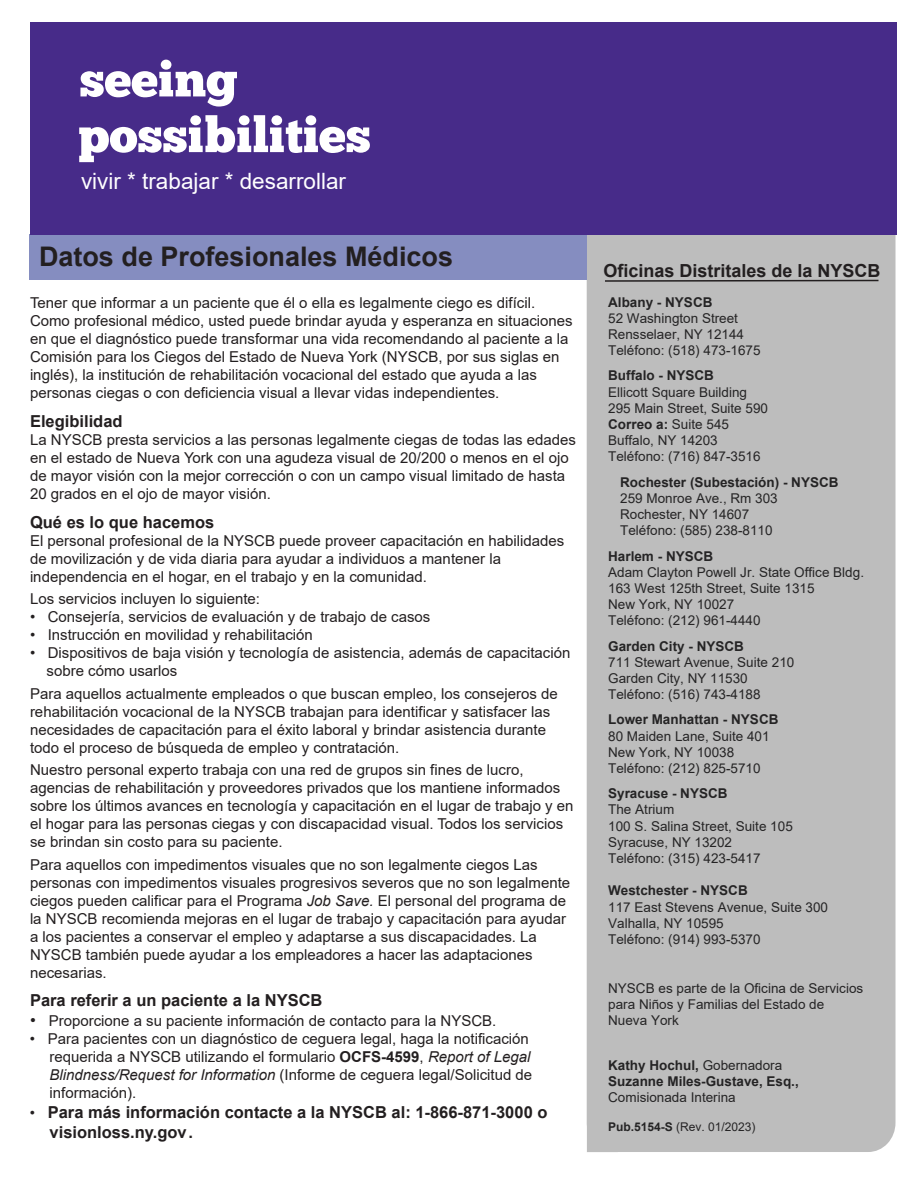
<style>
.page{position:relative;width:918px;height:1188px;background:#fff}
.page>*{position:absolute;margin:0;border:0;box-sizing:border-box;transform-origin:0 0}
.t1{font:700 27px "Arial";color:#231f20}
.t2{font:22.5px "Arial";color:#fff}
.t3{font:700 18px "Arial";color:#231f20}
.t4{font:700 16.5px/19.8px "Arial";color:#231f20}
.t5{font:15px/18px "Arial";color:#231f20}
.t6{font:13.5px/16.2px "Arial";color:#252425}
.t7{font:700 13.5px/16.2px "Arial";color:#252425}
.t8{font:12px "Arial";color:#252425}
.s1{font-style:italic}
.s2{font-size:16.5px}
.s3{font-weight:700}
.s4{font-weight:400;font-size:15px}
.s5{font-weight:400}
</style>
<div class="page">
<div style="left:587px;top:236px;width:309px;height:916px;background:#bdbdbd"></div>
<div style="left:30px;top:234px;width:557px;height:46px;background:#858dc0"></div>
<div style="left:30px;top:22px;width:867px;height:214px;background:#472b89"></div>
<svg style="left:80px;top:60px;width:157px;height:47px"></svg>
<svg style="left:79px;top:115px;width:291px;height:47px"></svg>
<svg style="left:603px;top:279px;width:277px;height:4px"></svg>
<h2 class="t2" style="left:81px;top:166px;width:267px">vivir * trabajar * desarrollar</h2>
<h1 class="t1" style="left:39px;top:237px;width:416px">Datos de Profesionales Médicos</h1>
<p class="t5" style="left:30px;top:294px;width:544px">Tener que informar a un paciente que él o ella es legalmente ciego es difícil.<br>Como profesional médico, usted puede brindar ayuda y esperanza en situaciones en que el diagnóstico puede transformar una vida recomendando al paciente a la Comisión para los Ciegos del Estado de Nueva York (NYSCB, por sus siglas en inglés), la institución de rehabilitación vocacional del estado que ayuda a las personas ciegas o con deficiencia visual a llevar vidas independientes.</p>
<p class="t4" style="left:30px;top:411px;width:94px">Elegibilidad</p>
<p class="t5" style="left:30px;top:430px;width:548px">La NYSCB presta servicios a las personas legalmente ciegas de todas las edades en el estado de Nueva York con una agudeza visual de 20/200 o menos en el ojo de mayor visión con la mejor corrección o con un campo visual limitado de hasta 20 grados en el ojo de mayor visión.</p>
<p class="t4" style="left:30px;top:512px;width:186px">Qué es lo que hacemos</p>
<p class="t5" style="left:30px;top:531px;width:536px">El personal profesional de la NYSCB puede proveer capacitación en habilidades de movilización y de vida diaria para ayudar a individuos a mantener la independencia en el hogar, en el trabajo y en la comunidad.</p>
<p class="t5" style="left:30px;top:590px;width:232px">Los servicios incluyen lo siguiente:</p>
<p class="t5" style="left:30px;top:608px;width:402px">• Consejería, servicios de evaluación y de trabajo de casos</p>
<p class="t5" style="left:30px;top:626px;width:284px">• Instrucción en movilidad y rehabilitación</p>
<p class="t5" style="left:46px;top:644px;width:525px;text-indent:-16px">• Dispositivos de baja visión y tecnología de asistencia, además de capacitación sobre cómo usarlos</p>
<p class="t5" style="left:30px;top:684px;width:529px">Para aquellos actualmente empleados o que buscan empleo, los consejeros de rehabilitación vocacional de la NYSCB trabajan para identificar y satisfacer las necesidades de capacitación para el éxito laboral y brindar asistencia durante todo el proceso de búsqueda de empleo y contratación.</p>
<p class="t5" style="left:30px;top:761px;width:545px">Nuestro personal experto trabaja con una red de grupos sin fines de lucro, agencias de rehabilitación y proveedores privados que los mantiene informados sobre los últimos avances en tecnología y capacitación en el lugar de trabajo y en el hogar para las personas ciegas y con discapacidad visual. Todos los servicios se brindan sin costo para su paciente.</p>
<p class="t5" style="left:30px;top:855px;width:542px">Para aquellos con impedimentos visuales que no son legalmente ciegos Las personas con impedimentos visuales progresivos severos que no son legalmente ciegos pueden calificar para el Programa <span class="s1">Job Save.</span> El personal del programa de la NYSCB recomienda mejoras en el lugar de trabajo y capacitación para ayudar a los pacientes a conservar el empleo y adaptarse a sus discapacidades. La NYSCB también puede ayudar a los empleadores a hacer las adaptaciones necesarias.</p>
<p class="t4" style="left:30px;top:991px;width:294px">Para referir a un paciente a la NYSCB</p>
<p class="t5" style="left:30px;top:1012px;width:468px"><span class="s2">•</span> Proporcione a su paciente información de contacto para la NYSCB.</p>
<p class="t5" style="left:49px;top:1030px;width:484px;text-indent:-19px">• Para pacientes con un diagnóstico de ceguera legal, haga la notificación requerida a NYSCB utilizando el formulario <span class="s3">OCFS-4599</span>, <span class="s1">Report of Legal Blindness/Request for Information</span> (Informe de ceguera legal/Solicitud de información).</p>
<p class="t4" style="left:50px;top:1102px;width:499px;text-indent:-20px"><span class="s4">•</span> Para más información contacte a la NYSCB al: 1-866-871-3000 o visionloss.ny.gov.</p>
<p class="t3" style="left:603px;top:258px;width:279px">Oficinas Distritales de la NYSCB</p>
<p class="t7" style="left:608px;top:294px;width:106px">Albany - NYSCB</p>
<p class="t6" style="left:608px;top:310px;width:154px">52 Washington Street<br>Rensselaer, NY 12144<br>Teléfono: (518) 473-1675</p>
<p class="t7" style="left:608px;top:368px;width:107px">Buffalo - NYSCB</p>
<p class="t6" style="left:608px;top:384px;width:161px">Ellicott Square Building<br>295 Main Street, Suite 590<br><span class="s3">Correo a:</span> Suite 545<br>Buffalo, NY 14203<br>Teléfono: (716) 847-3516</p>
<p class="t7" style="left:620px;top:474px;width:220px">Rochester (Subestación) - NYSCB</p>
<p class="t6" style="left:620px;top:490px;width:159px">259 Monroe Ave., Rm 303<br>Rochester, NY 14607<br>Teléfono: (585) 238-8110</p>
<p class="t7" style="left:608px;top:548px;width:107px">Harlem - NYSCB</p>
<p class="t6" style="left:608px;top:564px;width:257px">Adam Clayton Powell Jr. State Office Bldg.<br>163 West 125th Street, Suite 1315<br>New York, NY 10027<br>Teléfono: (212) 961-4440</p>
<p class="t7" style="left:608px;top:638px;width:137px">Garden City - NYSCB</p>
<p class="t6" style="left:608px;top:654px;width:188px">711 Stewart Avenue, Suite 210<br>Garden City, NY 11530<br>Teléfono: (516) 743-4188</p>
<p class="t7" style="left:608px;top:712px;width:172px">Lower Manhattan - NYSCB</p>
<p class="t6" style="left:608px;top:728px;width:163px">80 Maiden Lane, Suite 401<br>New York, NY 10038<br>Teléfono: (212) 825-5710</p>
<p class="t7" style="left:608px;top:785px;width:121px">Syracuse - NYSCB</p>
<p class="t6" style="left:608px;top:801px;width:186px">The Atrium<br>100 S. Salina Street, Suite 105<br>Syracuse, NY 13202<br>Teléfono: (315) 423-5417</p>
<p class="t7" style="left:608px;top:883px;width:141px">Westchester - NYSCB</p>
<p class="t6" style="left:608px;top:899px;width:221px">117 East Stevens Avenue, Suite 300<br>Valhalla, NY 10595<br>Teléfono: (914) 993-5370</p>
<p class="t6" style="left:608px;top:980px;width:257px">NYSCB es parte de la Oficina de Servicios para Niños y Familias del Estado de<br>Nueva York</p>
<p class="t7" style="left:608px;top:1057px;width:192px">Kathy Hochul, <span class="s5">Gobernadora<br></span>Suzanne Miles-Gustave, Esq.,</p>
<p class="t6" style="left:608px;top:1089px;width:129px">Comisionada Interina</p>
<p class="t8" style="left:608px;top:1119px;width:149px"><span class="s3">Pub.5154-S</span> (Rev. 01/2023)</p>
</div>
